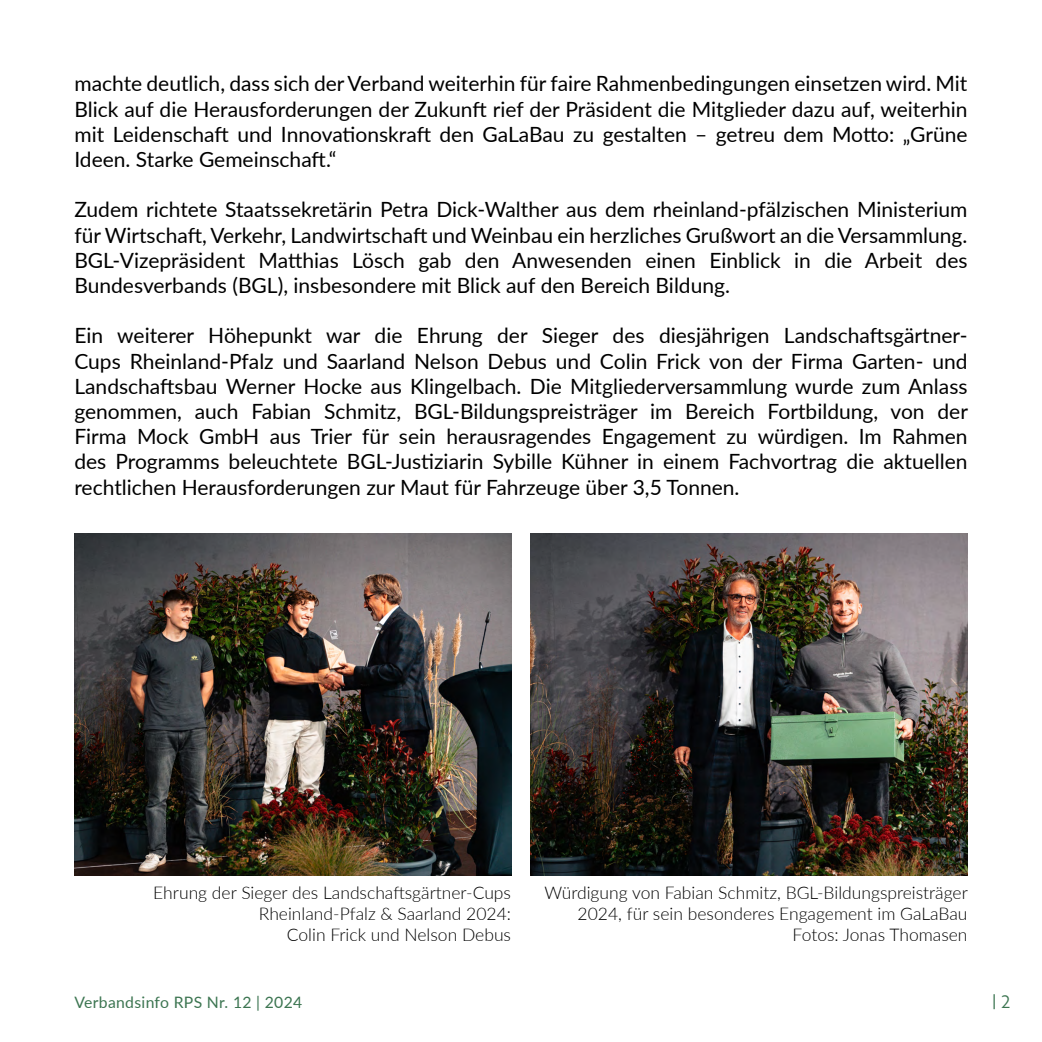
<style>
.page{position:relative;width:1042px;height:1042px;background:#fff}
.page>*{position:absolute;margin:0;border:0;box-sizing:border-box;transform-origin:0 0}
.t1{font:21px/25.2px "Lato";color:#000;text-align:justify}
.t2{font:300 17.5px/21px "Lato";color:#000;text-align:right}
.t3{font:17.5px "Brother 1816 Book";color:#3c7551}
.t4{font:15.75px "Lato";letter-spacing:.02em;color:#3c7551}
</style>
<div class="page">
<img style="left:74px;top:534px;width:437px;height:341px">
<img style="left:531px;top:534px;width:436px;height:341px">
<p class="t1" style="left:74px;top:70px;width:894px">machte deutlich, dass sich der Verband weiterhin für faire Rahmenbedingungen einsetzen wird. Mit Blick auf die Herausforderungen der Zukunft rief der Präsident die Mitglieder dazu auf, weiterhin mit Leidenschaft und Innovationskraft den GaLaBau zu gestalten – getreu dem Motto: „Grüne Ideen. Starke Gemeinschaft.“</p>
<p class="t1" style="left:74px;top:196px;width:894px">Zudem richtete Staatssekretärin Petra Dick-Walther aus dem rheinland-pfälzischen Ministerium für Wirtschaft, Verkehr, Landwirtschaft und Weinbau ein herzliches Grußwort an die Versammlung.<br>BGL-Vizepräsident Matthias Lösch gab den Anwesenden einen Einblick in die Arbeit des Bundesverbands (BGL), insbesondere mit Blick auf den Bereich Bildung.</p>
<p class="t1" style="left:74px;top:322px;width:895px">Ein weiterer Höhepunkt war die Ehrung der Sieger des diesjährigen Landschaftsgärtner-Cups Rheinland-Pfalz und Saarland Nelson Debus und Colin Frick von der Firma Garten- und Landschaftsbau Werner Hocke aus Klingelbach. Die Mitgliederversammlung wurde zum Anlass genommen, auch Fabian Schmitz, BGL-Bildungspreisträger im Bereich Fortbildung, von der Firma Mock GmbH aus Trier für sein herausragendes Engagement zu würdigen. Im Rahmen des Programms beleuchtete BGL-Justiziarin Sybille Kühner in einem Fachvortrag die aktuellen rechtlichen Herausforderungen zur Maut für Fahrzeuge über 3,5 Tonnen.</p>
<p class="t2" style="left:153px;top:882px;width:359px">Ehrung der Sieger des Landschaftsgärtner-Cups<br>Rheinland-Pfalz &amp; Saarland 2024:<br>Colin Frick und Nelson Debus</p>
<p class="t2" style="left:544px;top:882px;width:425px">Würdigung von Fabian Schmitz, BGL-Bildungspreisträger<br>2024, für sein besonderes Engagement im GaLaBau<br>Fotos: Jonas Thomasen</p>
<p class="t4" style="left:74px;top:991px;width:229px">Verbandsinfo RPS Nr. 12 | 2024</p>
<p class="t3" style="left:992px;top:988px;width:20px">| 2</p>
</div>
